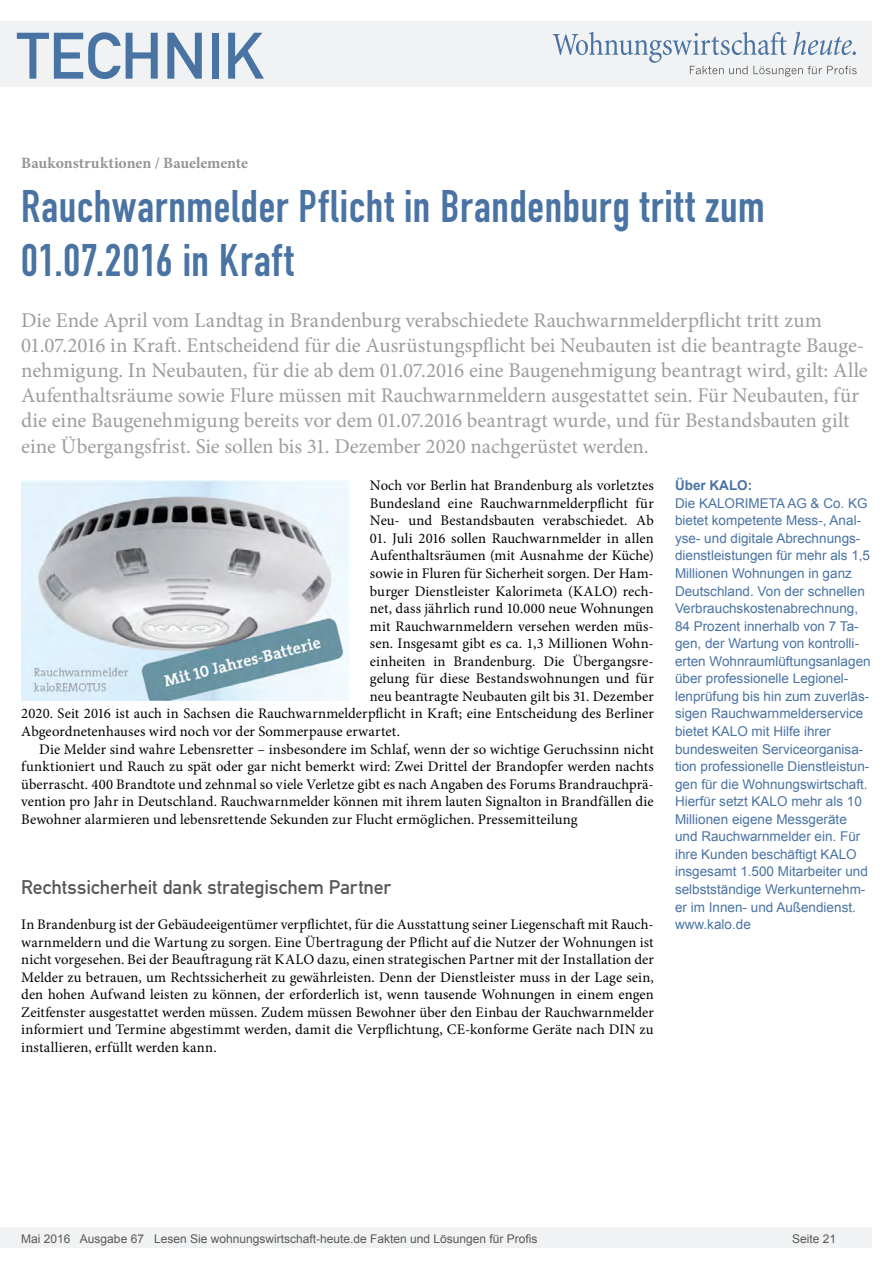
<style>
.page{position:relative;width:893px;height:1263px;background:#fff}
.page>*{position:absolute;margin:0;border:0;box-sizing:border-box;transform-origin:0 0}
.t1{font:64.5px "DIN Mittelschrift";color:#4973a3}
.Überschrift_Groß{font:45px/54px "DIN Engschrift";letter-spacing:.02em;color:#4973a3}
.Anlesetext{font:21px/25.2px "Minion Pro";letter-spacing:-.005em;color:#9d9d9d}
.Überschrift_Grau{font:19.5px "DIN Mittelschrift";letter-spacing:-.005em;color:#595959}
.Kategorie{font:700 15.75px "Minion Pro";color:#959595}
.Fließtext_erste_Zeil{font:14.7px/17.5px "Minion Pro";letter-spacing:.005em;color:#000;text-align:justify}
.Fliesstext{font:14.7px/17.5px "Minion Pro";letter-spacing:.005em;color:#000;text-align:justify}
.Info{font:13.5px/17.5px "Arial";color:#4973a3}
.Info-2{font:700 13.5px "Arial";color:#4973a3}
.t2{font:12px "Arial";color:#595959}
</style>
<div class="page">
<div style="left:0;top:1227px;width:872px;height:20px;background:#f1f2f3"></div>
<div style="left:0;top:21px;width:872px;height:66px;background:#f1f2f3"></div>
<svg style="left:553px;top:32px;width:304px;height:45px"></svg>
<img style="left:21px;top:480px;width:327px;height:221px">
<h1 class="t1" style="left:17px;top:18px;width:249px">TECHNIK</h1>
<p class="Kategorie" style="left:21px;top:152px;width:228px">Baukonstruktionen / Bauelemente</p>
<p class="Überschrift_Groß" style="left:21px;top:180px;width:745px">Rauchwarnmelder Pflicht in Brandenburg tritt zum<br>01.07.2016 in Kraft</p>
<p class="Anlesetext" style="left:21px;top:307px;width:848px">Die Ende April vom Landtag in Brandenburg verabschiedete Rauchwarnmelderpflicht tritt zum 01.07.2016 in Kraft. Entscheidend für die Ausrüstungspflicht bei Neubauten ist die beantragte Bauge&shy;nehmigung. In Neubauten, für die ab dem 01.07.2016 eine Baugenehmigung beantragt wird, gilt: Alle Aufenthaltsräume sowie Flure müssen mit Rauchwarnmeldern ausgestattet sein. Für Neubauten, für die eine Baugenehmigung bereits vor dem 01.07.2016 beantragt wurde, und für Bestandsbauten gilt eine Übergangsfrist. Sie sollen bis 31. Dezember 2020 nachgerüstet werden.</p>
<p class="Info-2" style="left:675px;top:476px;width:79px">Über KALO:</p>
<p class="Info" style="left:675px;top:494px;width:197px">Die KALORIMETA AG &amp; Co. KG bietet kompetente Mess-, Anal&shy;yse- und digitale Abrechnungs&shy;dienstleistungen für mehr als 1,5<br>Millionen Wohnungen in ganz<br>Deutschland. Von der schnellen<br>Verbrauchskostenabrechnung,<br>84 Prozent innerhalb von 7 Ta&shy;gen, der Wartung von kontrolli&shy;erten Wohnraumlüftungsanlagen über professionelle Legionel&shy;lenprüfung bis hin zum zuverläs&shy;sigen Rauchwarnmelderservice bietet KALO mit Hilfe ihrer bundesweiten Serviceorganisa&shy;tion professionelle Dienstleistun&shy;gen für die Wohnungswirtschaft.<br>Hierfür setzt KALO mehr als 10<br>Millionen eigene Messgeräte und Rauchwarnmelder ein. Für ihre Kunden beschäftigt KALO insgesamt 1.500 Mitarbeiter und selbstständige Werkunternehm&shy;er im Innen- und Außendienst. www.kalo.de</p>
<p class="Fließtext_erste_Zeil" style="left:370px;top:477px;width:285px">Noch vor Berlin hat Brandenburg als vorletztes Bundesland eine Rauchwarnmelderpflicht für Neu- und Bestandsbauten verabschiedet. Ab</p>
<p class="Fließtext_erste_Zeil" style="left:370px;top:529px;width:285px">01. Juli 2016 sollen Rauchwarnmelder in allen</p>
<p class="Fließtext_erste_Zeil" style="left:370px;top:547px;width:285px">Aufenthaltsräumen (mit Ausnahme der Küche)</p>
<p class="Fließtext_erste_Zeil" style="left:370px;top:565px;width:285px">sowie in Fluren für Sicherheit sorgen. Der Ham-</p>
<p class="Fließtext_erste_Zeil" style="left:370px;top:582px;width:285px">burger Dienstleister Kalorimeta (KALO) rech-</p>
<p class="Fließtext_erste_Zeil" style="left:370px;top:600px;width:285px">net, dass jährlich rund 10.000 neue Wohnungen</p>
<p class="Fließtext_erste_Zeil" style="left:370px;top:617px;width:285px">mit Rauchwarnmeldern versehen werden müs-</p>
<p class="Fließtext_erste_Zeil" style="left:370px;top:635px;width:285px">sen. Insgesamt gibt es ca. 1,3 Millionen Wohn-</p>
<p class="Fließtext_erste_Zeil" style="left:370px;top:652px;width:285px">einheiten in Brandenburg. Die Übergangsre-</p>
<p class="Fließtext_erste_Zeil" style="left:370px;top:670px;width:285px">gelung für diese Bestandswohnungen und für</p>
<p class="Fließtext_erste_Zeil" style="left:370px;top:687px;width:285px">neu beantragte Neubauten gilt bis 31. Dezember</p>
<p class="Fließtext_erste_Zeil" style="left:21px;top:705px;width:634px">2020. Seit 2016 ist auch in Sachsen die Rauchwarnmelderpflicht in Kraft; eine Entscheidung des Berliner</p>
<p class="Fließtext_erste_Zeil" style="left:21px;top:723px;width:380px">Abgeordnetenhauses wird noch vor der Sommerpause erwartet.</p>
<p class="Fliesstext" style="left:21px;top:740px;width:634px;text-indent:18px">Die Melder sind wahre Lebensretter – insbesondere im Schlaf, wenn der so wichtige Geruchssinn nicht funktioniert und Rauch zu spät oder gar nicht bemerkt wird: Zwei Drittel der Brandopfer werden nachts überrascht. 400 Brandtote und zehnmal so viele Verletze gibt es nach Angaben des Forums Brandrauchprä&shy;vention pro Jahr in Deutschland. Rauchwarnmelder können mit ihrem lauten Signalton in Brandfällen die Bewohner alarmieren und lebensrettende Sekunden zur Flucht ermöglichen. Pressemitteilung</p>
<p class="Überschrift_Grau" style="left:21px;top:876px;width:371px">Rechtssicherheit dank strategischem Partner</p>
<p class="Fließtext_erste_Zeil" style="left:21px;top:916px;width:634px">In Brandenburg ist der Gebäudeeigentümer verpflichtet, für die Ausstattung seiner Liegenschaft mit Rauch&shy;warnmeldern und die Wartung zu sorgen. Eine Übertragung der Pflicht auf die Nutzer der Wohnungen ist nicht vorgesehen. Bei der Beauftragung rät KALO dazu, einen strategischen Partner mit der Installation der Melder zu betrauen, um Rechtssicherheit zu gewährleisten. Denn der Dienstleister muss in der Lage sein, den hohen Aufwand leisten zu können, der erforderlich ist, wenn tausende Wohnungen in einem engen Zeitfenster ausgestattet werden müssen. Zudem müssen Bewohner über den Einbau der Rauchwarnmelder informiert und Termine abgestimmt werden, damit die Verpflichtung, CE-konforme Geräte nach DIN zu installieren, erfüllt werden kann.</p>
<p class="t2" style="left:21px;top:1230px;width:518px">Mai 2016 Ausgabe 67 Lesen Sie wohnungswirtschaft-heute.de Fakten und Lösungen für Profis</p>
<p class="t2" style="left:792px;top:1231px;width:46px">Seite 21</p>
</div>
